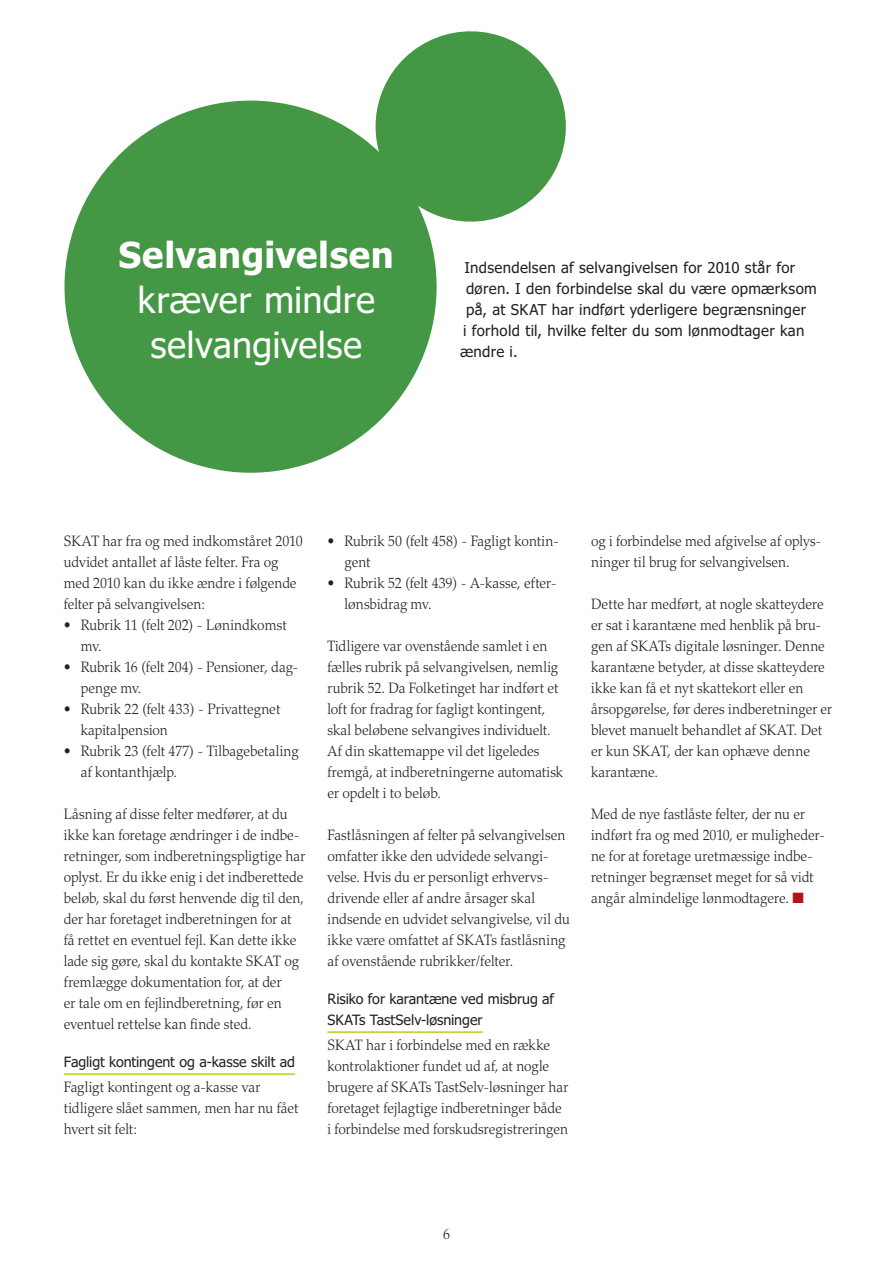
<style>
.page{position:relative;width:893px;height:1263px;background:#fff}
.page>*{position:absolute;margin:0;border:0;box-sizing:border-box;transform-origin:0 0}
.t1{font:36px/45px "Tahoma";letter-spacing:.005em;color:#fff;text-align:center}
.t2{font:700 36px "Tahoma";letter-spacing:.01em;color:#fff}
.t3{font:300 15px/21px "Palatino";color:#222221;scale:.93 1}
.t4{font:15px "Tahoma";letter-spacing:.02em;color:#222221}
.t5{font:14.25px/21px "Tahoma";letter-spacing:-.005em;color:#222221}
.s1{color:#b51218}
</style>
<div class="page">
<hr style="left:64px;top:1073px;width:231px;height:2px;background:#c8d23b">
<hr style="left:327px;top:1031px;width:156px;height:2px;background:#c8d23b">
<svg style="left:64px;top:31px;width:502px;height:442px;fill:#449744"></svg>
<h1 class="t2" style="left:119px;top:229px;width:277px">Selvangivelsen</h1>
<h1 class="t1" style="left:138px;top:275px;width:239px">kræver mindre selvangivelse</h1>
<p class="t4" style="left:465px;top:257px;width:332px">Indsendelsen af selvangivelsen for 2010 står for</p>
<p class="t4" style="left:466px;top:278px;width:352px">døren. I den forbindelse skal du være opmærksom</p>
<p class="t4" style="left:466px;top:299px;width:342px">på, at SKAT har indført yderligere begrænsninger</p>
<p class="t4" style="left:463px;top:320px;width:343px">i forhold til, hvilke felter du som lønmodtager kan</p>
<p class="t4" style="left:460px;top:341px;width:59px">ændre i.</p>
<p class="t3" style="left:64px;top:531px;width:258px">SKAT har fra og med indkomståret 2010 udvidet antallet af låste felter. Fra og med 2010 kan du ikke ændre i følgende felter på selvangivelsen:</p>
<p class="t3" style="left:81px;top:615px;width:223px;text-indent:-17px">• Rubrik 11 (felt 202) - Lønindkomst mv.</p>
<p class="t3" style="left:81px;top:657px;width:236px;text-indent:-17px">• Rubrik 16 (felt 204) - Pensioner, dag&shy;penge mv.</p>
<p class="t3" style="left:81px;top:699px;width:216px;text-indent:-17px">• Rubrik 22 (felt 433) - Privattegnet kapitalpension</p>
<p class="t3" style="left:81px;top:741px;width:236px;text-indent:-17px">• Rubrik 23 (felt 477) - Tilbagebetaling af kontanthjælp.</p>
<p class="t3" style="left:64px;top:804px;width:261px">Låsning af disse felter medfører, at du ikke kan foretage ændringer i de indbe&shy;retninger, som indberetningspligtige har oplyst. Er du ikke enig i det indberettede beløb, skal du først henvende dig til den, der har foretaget indberetningen for at få rettet en eventuel fejl. Kan dette ikke lade sig gøre, skal du kontakte SKAT og fremlægge dokumentation for, at der<br>er tale om en fejlindberetning, før en eventuel rettelse kan finde sted.</p>
<p class="t5" style="left:64px;top:1050px;width:233px">Fagligt kontingent og a-kasse skilt ad</p>
<p class="t3" style="left:64px;top:1077px;width:254px">Fagligt kontingent og a-kasse var tidligere slået sammen, men har nu fået hvert sit felt:</p>
<p class="t3" style="left:344px;top:531px;width:232px;text-indent:-17px">• Rubrik 50 (felt 458) - Fagligt kontin&shy;gent</p>
<p class="t3" style="left:344px;top:573px;width:230px;text-indent:-17px">• Rubrik 52 (felt 439) - A-kasse, efter&shy;lønsbidrag mv.</p>
<p class="t3" style="left:327px;top:636px;width:255px">Tidligere var ovenstående samlet i en fælles rubrik på selvangivelsen, nemlig rubrik 52. Da Folketinget har indført et loft for fradrag for fagligt kontingent, skal beløbene selvangives individuelt.<br>Af din skattemappe vil det ligeledes fremgå, at indberetningerne automatisk er opdelt i to beløb.</p>
<p class="t3" style="left:327px;top:825px;width:262px">Fastlåsningen af felter på selvangivelsen omfatter ikke den udvidede selvangi&shy;velse. Hvis du er personligt erhvervs&shy;drivende eller af andre årsager skal indsende en udvidet selvangivelse, vil du ikke være omfattet af SKATs fastlåsning af ovenstående rubrikker/felter.</p>
<p class="t5" style="left:327px;top:987px;width:228px">Risiko for karantæne ved misbrug af<br>SKATs TastSelv-løsninger</p>
<p class="t3" style="left:327px;top:1035px;width:261px">SKAT har i forbindelse med en række kontrolaktioner fundet ud af, at nogle brugere af SKATs TastSelv-løsninger har foretaget fejlagtige indberetninger både i forbindelse med forskudsregistreringen</p>
<p class="t3" style="left:591px;top:531px;width:249px">og i forbindelse med afgivelse af oplys&shy;ninger til brug for selvangivelsen.</p>
<p class="t3" style="left:591px;top:594px;width:261px">Dette har medført, at nogle skatteydere er sat i karantæne med henblik på bru&shy;gen af SKATs digitale løsninger. Denne karantæne betyder, at disse skatteydere ikke kan få et nyt skattekort eller en årsopgørelse, før deres indberetninger er blevet manuelt behandlet af SKAT. Det er kun SKAT, der kan ophæve denne karantæne.</p>
<p class="t3" style="left:591px;top:804px;width:253px">Med de nye fastlåste felter, der nu er indført fra og med 2010, er muligheder&shy;ne for at foretage uretmæssige indbe&shy;retninger begrænset meget for så vidt angår almindelige lønmodtagere. <span class="s1">■</span></p>
<p class="t3" style="left:443px;top:1224px;width:9px">6</p>
</div>
